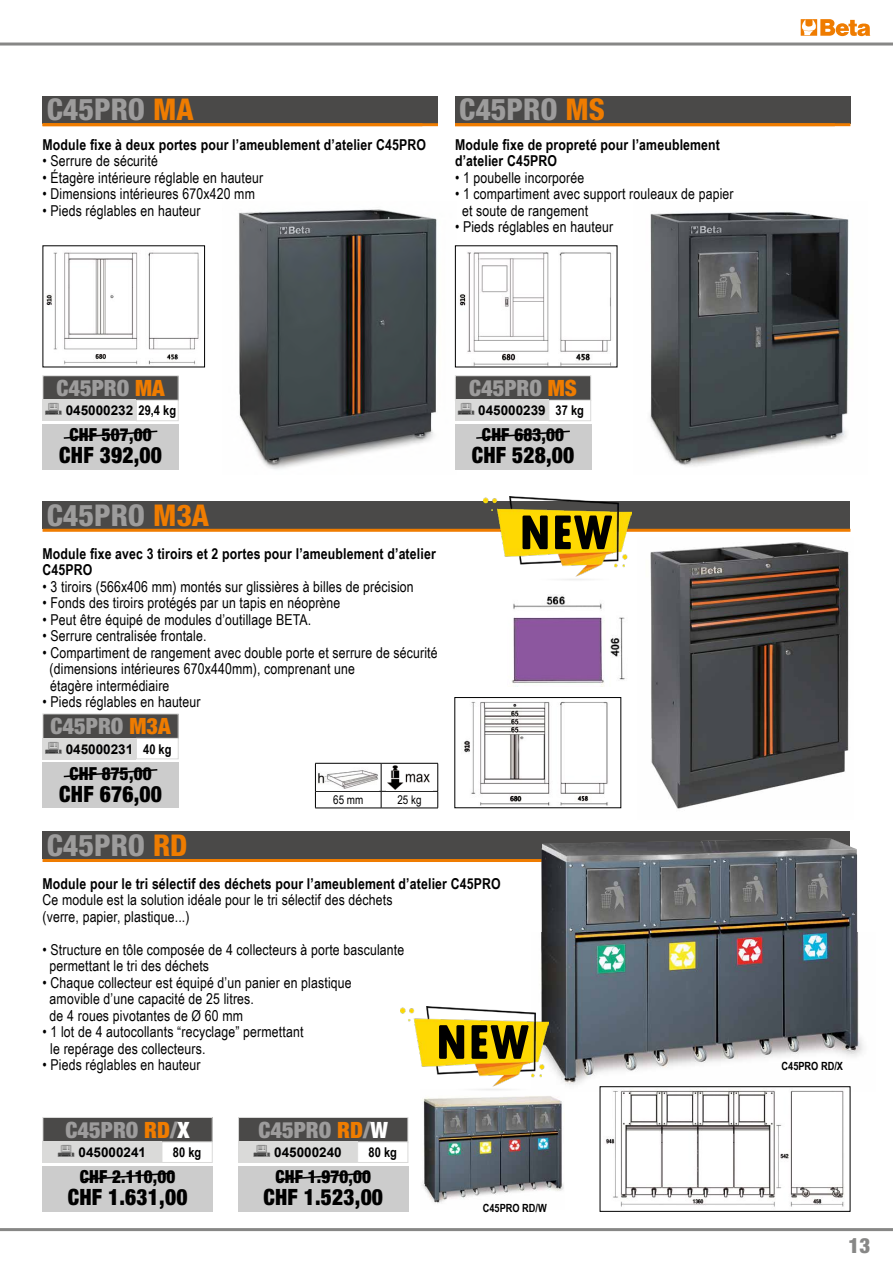
<style>
.page{position:relative;width:893px;height:1263px;background:#fff}
.page>*{position:absolute;margin:0;border:0;box-sizing:border-box;transform-origin:0 0}
.t1{font:800 condensed 30px "Helvetica Neue LT Std";color:#9d9c9c}
.t2{font:900 condensed 22.5px "Helvetica Neue LT Std";letter-spacing:.01em;color:#000;scale:.95 1}
.t3{font:900 condensed 22.5px "Helvetica Neue LT Std";color:#9d9c9c}
.t4{font:900 condensed 21px "Helvetica Neue LT Std";color:#878786}
.t5{font:900 condensed 18px "Helvetica Neue LT Std";letter-spacing:.01em;color:#000;scale:.95 1}
.t6{font:15px/16.5px "Arial Beta Narrow";letter-spacing:.01em;color:#000}
.t7{font:700 15px/16.5px "Arial Beta Narrow";letter-spacing:.01em;color:#000}
.t8{font:700 13.5px "Arial Beta";color:#000}
.t9{font:700 13.5px "Arial Beta Narrow";color:#000}
.t10{font:12px "Arial Beta Narrow";color:#000}
.t11{font:700 11.25px "Arial Beta Narrow";color:#000}
.s1{color:#ef7c00}
.s2{font-family:"Arial Beta Narrow"}
.s3{color:#fff}
</style>
<div class="page">
<svg style="left:801px;top:19px;width:69px;height:17px"></svg>
<hr style="left:0;top:43px;width:893px;height:3px;background:#878786">
<hr style="left:0;top:1228px;width:893px;height:3px;background:#878786">
<img style="left:650px;top:212px;width:199px;height:254px">
<img style="left:238px;top:209px;width:218px;height:260px">
<div style="left:43px;top:96px;width:395px;height:27px;background:#4a4948"></div>
<hr style="left:43px;top:123px;width:395px;height:3px;background:#ef7c00">
<div style="left:455px;top:96px;width:395px;height:27px;background:#4a4948"></div>
<hr style="left:455px;top:123px;width:395px;height:3px;background:#ef7c00">
<img style="left:46px;top:252px;width:153px;height:113px">
<img style="left:459px;top:252px;width:153px;height:113px">
<div style="left:43px;top:376px;width:135px;height:24px;background:#4a4948"></div>
<div style="left:43px;top:375px;width:136px;height:26px;border:1px solid #dadad9"></div>
<div style="left:43px;top:400px;width:93px;height:21px;background:#dadad9"></div>
<div style="left:136px;top:400px;width:43px;height:21px;border:1px solid #dadad9"></div>
<div style="left:43px;top:501px;width:807px;height:28px;background:#4a4948"></div>
<hr style="left:43px;top:529px;width:807px;height:3px;background:#ef7c00">
<img style="left:650px;top:542px;width:199px;height:267px">
<img style="left:464px;top:701px;width:144px;height:105px">
<div style="left:454px;top:697px;width:167px;height:111px;border:1px solid #000"></div>
<img style="left:512px;top:595px;width:113px;height:90px">
<hr style="left:315px;top:763px;width:66px;height:1px;background:#000">
<hr style="left:381px;top:763px;width:57px;height:1px;background:#000">
<hr style="left:315px;top:791px;width:66px;height:1px;background:#000">
<svg style="left:315px;top:763px;width:1px;height:45px"></svg>
<hr style="left:381px;top:791px;width:57px;height:1px;background:#000">
<svg style="left:381px;top:763px;width:1px;height:45px"></svg>
<svg style="left:437px;top:763px;width:1px;height:45px"></svg>
<hr style="left:315px;top:808px;width:66px;height:1px;background:#000">
<hr style="left:381px;top:808px;width:57px;height:1px;background:#000">
<img style="left:387px;top:765px;width:43px;height:25px">
<img style="left:318px;top:770px;width:60px;height:19px">
<div style="left:43px;top:714px;width:135px;height:25px;background:#4a4948"></div>
<div style="left:43px;top:713px;width:136px;height:26px;border:1px solid #dadad9"></div>
<div style="left:43px;top:738px;width:93px;height:21px;background:#dadad9"></div>
<div style="left:136px;top:738px;width:43px;height:21px;border:1px solid #dadad9"></div>
<div style="left:455px;top:376px;width:136px;height:24px;background:#4a4948"></div>
<div style="left:455px;top:375px;width:136px;height:26px;border:1px solid #dadad9"></div>
<div style="left:455px;top:400px;width:94px;height:21px;background:#dadad9"></div>
<div style="left:549px;top:400px;width:42px;height:21px;border:1px solid #dadad9"></div>
<div style="left:43px;top:831px;width:807px;height:28px;background:#4a4948"></div>
<hr style="left:43px;top:859px;width:807px;height:3px;background:#ef7c00">
<div style="left:43px;top:1117px;width:169px;height:25px;background:#4a4948"></div>
<div style="left:43px;top:1117px;width:170px;height:25px;border:1px solid #dadad9"></div>
<div style="left:43px;top:1141px;width:119px;height:22px;background:#dadad9"></div>
<div style="left:162px;top:1141px;width:51px;height:22px;border:1px solid #dadad9"></div>
<div style="left:239px;top:1117px;width:169px;height:25px;background:#4a4948"></div>
<div style="left:238px;top:1117px;width:170px;height:25px;border:1px solid #dadad9"></div>
<div style="left:238px;top:1141px;width:119px;height:22px;background:#dadad9"></div>
<div style="left:357px;top:1141px;width:51px;height:22px;border:1px solid #dadad9"></div>
<img style="left:422px;top:1096px;width:142px;height:108px">
<img style="left:565px;top:932px;width:298px;height:159px">
<img style="left:541px;top:838px;width:316px;height:244px">
<img style="left:603px;top:1088px;width:244px;height:119px">
<div style="left:600px;top:1086px;width:250px;height:126px;border:1px solid #000"></div>
<img style="left:484px;top:497px;width:148px;height:83px">
<svg style="left:522px;top:515px;width:90px;height:34px;background:#645500"></svg>
<img style="left:400px;top:1006px;width:148px;height:84px">
<svg style="left:439px;top:1025px;width:90px;height:34px;background:#645500"></svg>
<div style="left:43px;top:1166px;width:170px;height:46px;background:#ccc"></div>
<div style="left:238px;top:1166px;width:170px;height:46px;background:#ccc"></div>
<div style="left:43px;top:762px;width:136px;height:46px;background:#ccc"></div>
<div style="left:455px;top:424px;width:136px;height:46px;background:#ccc"></div>
<div style="left:43px;top:424px;width:136px;height:46px;background:#ccc"></div>
<svg style="left:63px;top:430px;width:95px;height:9px"></svg>
<svg style="left:63px;top:769px;width:95px;height:9px"></svg>
<svg style="left:80px;top:1172px;width:95px;height:9px"></svg>
<svg style="left:276px;top:1172px;width:94px;height:9px"></svg>
<svg style="left:476px;top:430px;width:94px;height:9px"></svg>
<h1 class="t1" style="left:47px;top:91px;width:148px">C45PRO <span class="s1">MA</span></h1>
<h1 class="t1" style="left:459px;top:91px;width:147px">C45PRO <span class="s1">MS</span></h1>
<p class="t7" style="left:43px;top:135px;width:385px">Module fixe à deux portes pour l’ameublement d’atelier C45PRO</p>
<p class="t6" style="left:43px;top:152px;width:117px">• Serrure de sécurité</p>
<p class="t6" style="left:43px;top:168px;width:222px">• Étagère intérieure réglable en hauteur</p>
<p class="t6" style="left:43px;top:185px;width:214px">• Dimensions intérieures 670x420 mm</p>
<p class="t6" style="left:43px;top:201px;width:160px">• Pieds réglables en hauteur</p>
<p class="t7" style="left:455px;top:135px;width:267px">Module fixe de propreté pour l’ameublement d’atelier C45PRO</p>
<p class="t6" style="left:455px;top:168px;width:131px">• 1 poubelle incorporée</p>
<p class="t6" style="left:462px;top:185px;width:273px;text-indent:-7px">• 1 compartiment avec support rouleaux de papier et soute de rangement</p>
<p class="t6" style="left:455px;top:218px;width:160px">• Pieds réglables en hauteur</p>
<h2 class="t3" style="left:56px;top:374px;width:110px">C45PRO <span class="s1">MA</span></h2>
<p class="t8" style="left:66px;top:402px;width:112px">045000232 <span class="s2">29,4 kg</span></p>
<p class="t5" style="left:69px;top:424px;width:88px">CHF 507,00</p>
<h2 class="t2" style="left:59px;top:441px;width:110px">CHF 392,00</h2>
<h1 class="t1" style="left:47px;top:496px;width:164px">C45PRO <span class="s1">M3A</span></h1>
<p class="t7" style="left:43px;top:544px;width:395px">Module fixe avec 3 tiroirs et 2 portes pour l’ameublement d’atelier<br>C45PRO</p>
<p class="t6" style="left:43px;top:577px;width:373px">• 3 tiroirs (566x406 mm) montés sur glissières à billes de précision</p>
<p class="t6" style="left:43px;top:594px;width:299px">• Fonds des tiroirs protégés par un tapis en néoprène</p>
<p class="t6" style="left:43px;top:610px;width:270px">• Peut être équipé de modules d’outillage BETA.</p>
<p class="t6" style="left:43px;top:627px;width:165px">• Serrure centralisée frontale.</p>
<p class="t6" style="left:50px;top:643px;width:390px;text-indent:-7px">• Compartiment de rangement avec double porte et serrure de sécurité (dimensions intérieures 670x440mm), comprenant une<br>étagère intermédiaire</p>
<p class="t6" style="left:43px;top:693px;width:160px">• Pieds réglables en hauteur</p>
<h2 class="t3" style="left:50px;top:712px;width:122px">C45PRO <span class="s1">M3A</span></h2>
<p class="t8" style="left:66px;top:740px;width:107px">045000231 <span class="s2">40 kg</span></p>
<p class="t5" style="left:69px;top:762px;width:88px">CHF 875,00</p>
<h2 class="t2" style="left:59px;top:780px;width:110px">CHF 676,00</h2>
<h1 class="t1" style="left:47px;top:827px;width:142px">C45PRO <span class="s1">RD</span></h1>
<p class="t10" style="left:333px;top:791px;width:32px">65 mm</p>
<p class="t10" style="left:397px;top:791px;width:26px">25 kg</p>
<h2 class="t3" style="left:469px;top:374px;width:109px">C45PRO <span class="s1">MS</span></h2>
<p class="t8" style="left:478px;top:402px;width:107px">045000239 <span class="s2">37 kg</span></p>
<p class="t5" style="left:482px;top:424px;width:88px">CHF 683,00</p>
<h2 class="t2" style="left:472px;top:441px;width:110px">CHF 528,00</h2>
<p class="t7" style="left:43px;top:874px;width:460px">Module pour le tri sélectif des déchets pour l’ameublement d’atelier C45PRO</p>
<p class="t6" style="left:43px;top:891px;width:352px">Ce module est la solution idéale pour le tri sélectif des déchets (verre, papier, plastique...)</p>
<p class="t6" style="left:50px;top:941px;width:356px;text-indent:-7px">• Structure en tôle composée de 4 collecteurs à porte basculante permettant le tri des déchets</p>
<p class="t6" style="left:50px;top:974px;width:304px;text-indent:-7px">• Chaque collecteur est équipé d’un panier en plastique amovible d’une capacité de 25 litres.<br>de 4 roues pivotantes de Ø 60 mm</p>
<p class="t6" style="left:50px;top:1023px;width:255px;text-indent:-8px">• 1 lot de 4 autocollants “recyclage” permettant le repérage des collecteurs.</p>
<p class="t6" style="left:43px;top:1056px;width:160px">• Pieds réglables en hauteur</p>
<h2 class="t3" style="left:65px;top:1116px;width:126px">C45PRO <span class="s1">RD</span>/<span class="s3">X</span></h2>
<p class="t8" style="left:79px;top:1143px;width:69px">045000241</p>
<p class="t9" style="left:173px;top:1142px;width:30px">80 kg</p>
<h2 class="t3" style="left:258px;top:1116px;width:131px">C45PRO <span class="s1">RD</span>/<span class="s3">W</span></h2>
<p class="t8" style="left:274px;top:1143px;width:69px">045000240</p>
<p class="t9" style="left:369px;top:1142px;width:30px">80 kg</p>
<p class="t5" style="left:80px;top:1165px;width:102px">CHF 2.110,00</p>
<p class="t5" style="left:275px;top:1165px;width:102px">CHF 1.970,00</p>
<h2 class="t2" style="left:68px;top:1183px;width:128px">CHF 1.631,00</h2>
<h2 class="t2" style="left:263px;top:1183px;width:128px">CHF 1.523,00</h2>
<p class="t11" style="left:483px;top:1199px;width:66px">C45PRO RD/W</p>
<p class="t11" style="left:782px;top:1057px;width:63px">C45PRO RD/X</p>
<h3 class="t4" style="left:849px;top:1233px;width:23px">13</h3>
</div>
